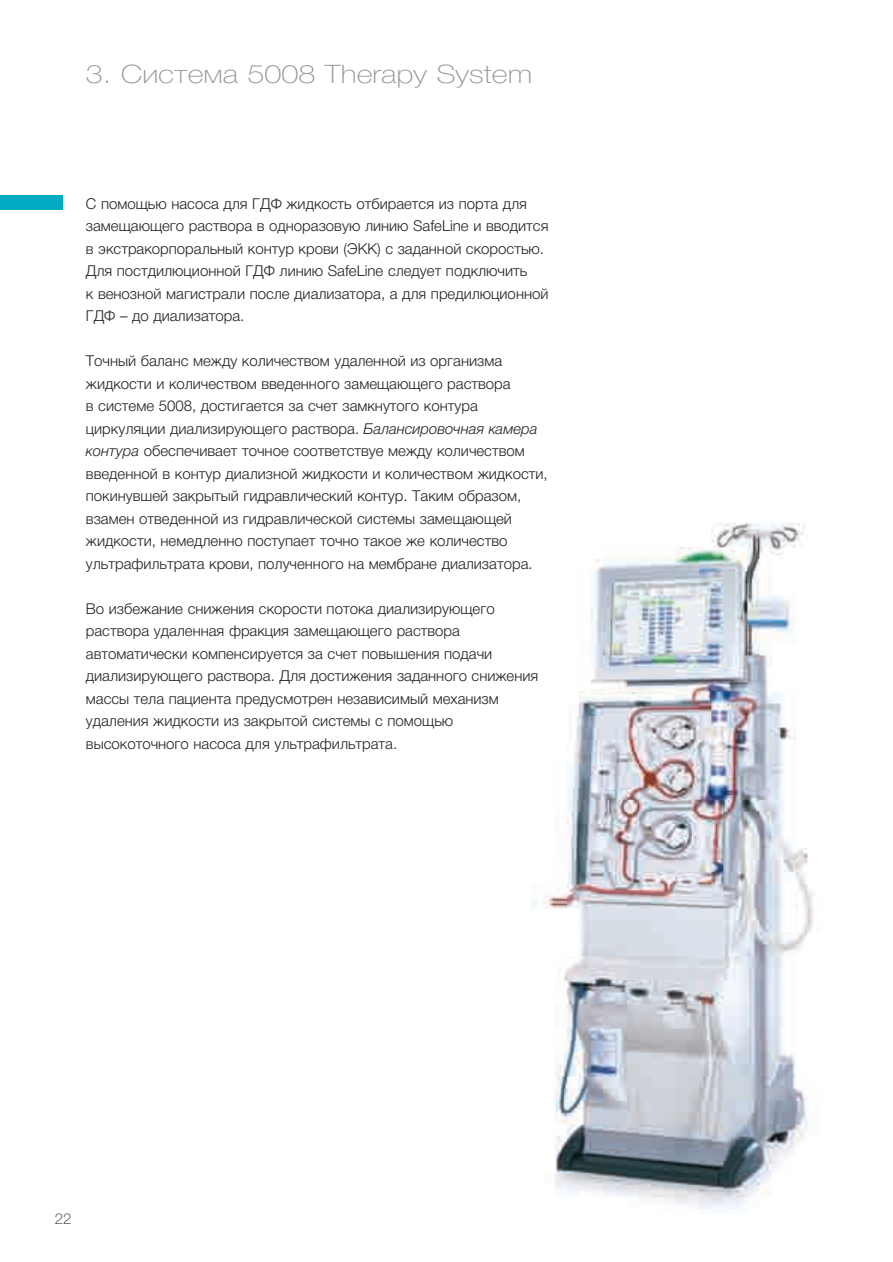
<style>
.page{position:relative;width:893px;height:1262px;background:#fff}
.page>*{position:absolute;margin:0;border:0;box-sizing:border-box;transform-origin:0 0}
.t1{font:100 25.5px "Helvetica Neue LTCYR";color:#939598;scale:1.2 1}
.t2{font:300 15px/22.5px "Helvetica Neue LTCYR";color:#231f20}
.t3{font:100 15px "Helvetica Neue LTCYR";color:#231f20}
.s1{font-style:italic}
</style>
<div class="page">
<div style="left:0;top:195px;width:63px;height:15px;background:#00abc1"></div>
<img style="left:532px;top:523px;width:282px;height:687px">
<h1 class="t1" style="left:86px;top:65px;width:373px">3. Система 5008 Therapy System</h1>
<p class="t2" style="left:86px;top:193px;width:464px">С помощью насоса для ГДФ жидкость отбирается из порта для замещающего раствора в одноразовую линию SafeLine и вводится в экстракорпоральный контур крови (ЭКК) с заданной скоростью.<br>Для постдилюционной ГДФ линию SafeLine следует подключить<br>к венозной магистрали после диализатора, а для предилюционной ГДФ – до диализатора.</p>
<p class="t2" style="left:86px;top:351px;width:463px">Точный баланс между количеством удаленной из организма жидкости и количеством введенного замещающего раствора<br>в системе 5008, достигается за счет замкнутого контура циркуляции диализирующего раствора. <span class="s1">Балансировочная камера контура</span> обеспечивает точное соответствуе между количеством введенной в контур диализной жидкости и количеством жидкости, покинувшей закрытый гидравлический контур. Таким образом, взамен отведенной из гидравлической системы замещающей жидкости, немедленно поступает точно такое же количество ультрафильтрата крови, полученного на мембране диализатора.</p>
<p class="t2" style="left:86px;top:598px;width:454px">Во избежание снижения скорости потока диализирующего раствора удаленная фракция замещающего раствора автоматически компенсируется за счет повышения подачи диализирующего раствора. Для достижения заданного снижения массы тела пациента предусмотрен независимый механизм удаления жидкости из закрытой системы с помощью высокоточного насоса для ультрафильтрата.</p>
<p class="t3" style="left:55px;top:1213px;width:18px">22</p>
</div>
